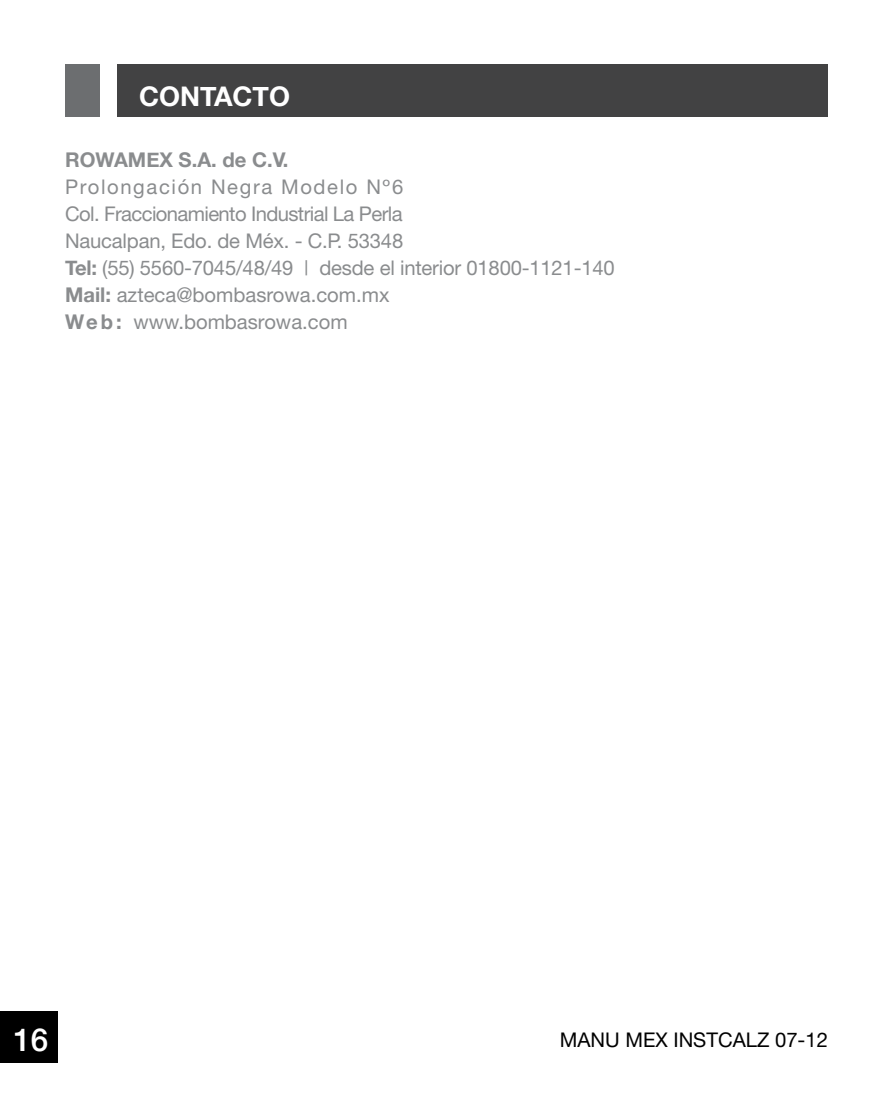
<style>
.page{position:relative;width:893px;height:1117px;background:#fff}
.page>*{position:absolute;margin:0;border:0;box-sizing:border-box;transform-origin:0 0}
.t1{font:500 31.5px "Helvetica Neue";color:#fff}
.t2{font:700 27px "Helvetica Neue";color:#fff}
.t3{font:20.25px/27px "Helvetica Neue";letter-spacing:-.01em;color:#8a8c8e}
.t4{font:20.25px "Helvetica Neue";color:#000}
.t5{font:700 20.25px "Helvetica Neue";color:#8a8c8e}
.s1{font-weight:700}
</style>
<div class="page">
<div style="left:0;top:1011px;width:58px;height:51px;background:#000"></div>
<div style="left:117px;top:64px;width:711px;height:52px;background:#424243"></div>
<div style="left:65px;top:64px;width:34px;height:52px;background:#6c6e70"></div>
<h2 class="t2" style="left:139px;top:75px;width:153px">CONTACTO</h2>
<p class="t5" style="left:65px;top:143px;width:225px">ROWAMEX S.A. de C.V.</p>
<p class="t3" style="left:65px;top:172px;width:551px">Prolongación Negra Modelo Nº6<br>Col. Fraccionamiento Industrial La Perla<br>Naucalpan, Edo. de Méx. - C.P. 53348<br><span class="s1">Tel:</span> (55) 5560-7045/48/49 | desde el interior 01800-1121-140<br><span class="s1">Mail:</span> azteca@bombasrowa.com.mx<br><span class="s1">Web:</span> www.bombasrowa.com</p>
<h1 class="t1" style="left:13px;top:1014px;width:37px">16</h1>
<p class="t4" style="left:560px;top:1027px;width:270px">MANU MEX INSTCALZ 07-12</p>
</div>
